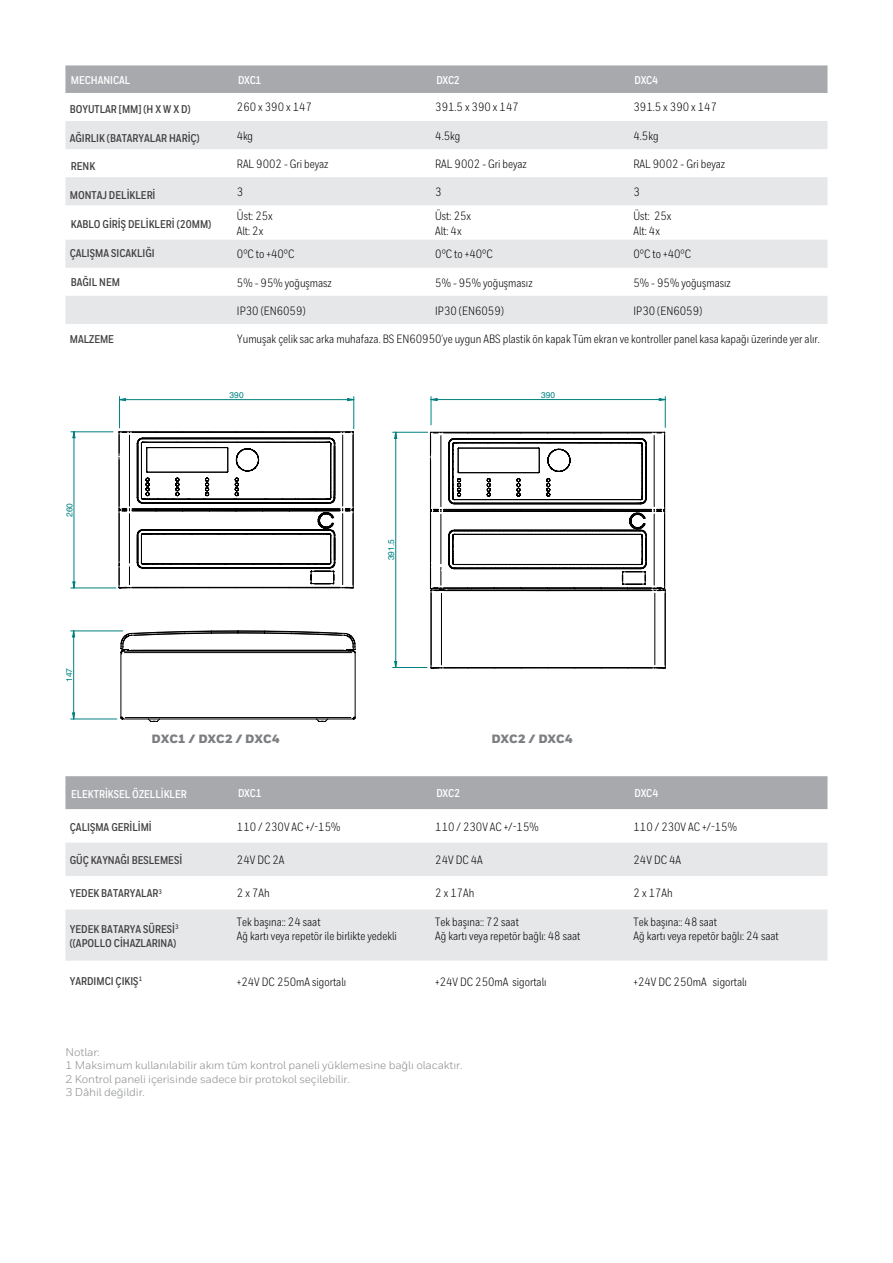
<style>
.page{position:relative;width:893px;height:1263px;background:#fff}
.page>*{position:absolute;margin:0;border:0;box-sizing:border-box;transform-origin:0 0}
.t1{font:12px/14.2px "Honeywell Cond";color:#000}
.t2{font:900 12px "Honeywell Sans";letter-spacing:-.01em;color:#7c7e81}
.t3{font:700 11.25px/14px "Honeywell Cond";color:#414042}
.t4{font:11.25px/13.5px "Honeywell Sans";letter-spacing:-.01em;color:#888a8d}
.t5{font:700 11.25px "Honeywell Cond";color:#fff}
.t6{font:8.4px "Helvetica";color:#008181}
</style>
<div class="page">
<div style="left:65px;top:65px;width:762px;height:28px;background:#a7a9ac"></div>
<svg style="left:65px;top:121px;width:762px;height:203px;fill:#e6e7e8"></svg>
<div style="left:65px;top:776px;width:762px;height:33px;background:#a7a9ac"></div>
<svg style="left:65px;top:842px;width:762px;height:119px;fill:#e6e7e8"></svg>
<svg style="left:120px;top:630px;width:236px;height:92px"></svg>
<hr style="left:71px;top:432px;width:42px;height:1px;background:#008181">
<hr style="left:71px;top:588px;width:45px;height:1px;background:#008181">
<hr style="left:74px;top:432px;width:1px;height:156px;background:#008181">
<svg style="left:120px;top:398px;width:6px;height:3px"></svg>
<svg style="left:347px;top:398px;width:6px;height:3px"></svg>
<hr style="left:119px;top:396px;width:1px;height:32px;background:#008181">
<hr style="left:353px;top:396px;width:1px;height:33px;background:#008181">
<hr style="left:120px;top:399px;width:234px;height:1px;background:#008181">
<svg style="left:72px;top:713px;width:3px;height:6px"></svg>
<hr style="left:71px;top:719px;width:46px;height:1px;background:#008181">
<hr style="left:71px;top:631px;width:52px;height:1px;background:#008181">
<hr style="left:73px;top:631px;width:1px;height:88px;background:#008181">
<svg style="left:119px;top:431px;width:235px;height:158px"></svg>
<hr style="left:441px;top:593px;width:1px;height:72px;background:#000">
<hr style="left:665px;top:590px;width:1px;height:78px;background:#000">
<hr style="left:655px;top:593px;width:1px;height:72px;background:#000">
<hr style="left:431px;top:590px;width:1px;height:78px;background:#000">
<svg style="left:431px;top:667px;width:235px;height:2px"></svg>
<hr style="left:393px;top:432px;width:35px;height:1px;background:#008181">
<hr style="left:393px;top:667px;width:34px;height:1px;background:#008181">
<hr style="left:395px;top:432px;width:1px;height:235px;background:#008181">
<svg style="left:659px;top:398px;width:6px;height:3px"></svg>
<svg style="left:431px;top:396px;width:6px;height:29px"></svg>
<hr style="left:665px;top:396px;width:1px;height:31px;background:#008181">
<hr style="left:431px;top:399px;width:234px;height:1px;background:#008181">
<svg style="left:430px;top:432px;width:236px;height:175px"></svg>
<p class="t5" style="left:71px;top:73px;width:61px">MECHANICAL</p>
<p class="t3" style="left:70px;top:102px;width:122px">BOYUTLAR [MM] (H X W X D)</p>
<p class="t3" style="left:70px;top:131px;width:131px">AĞIRLIK (BATARYALAR HARİÇ)</p>
<p class="t3" style="left:71px;top:160px;width:26px">RENK</p>
<p class="t3" style="left:70px;top:189px;width:87px">MONTAJ DELİKLERİ</p>
<p class="t3" style="left:71px;top:218px;width:142px">KABLO GİRİŞ DELİKLERİ (20MM)</p>
<p class="t3" style="left:70px;top:247px;width:86px">ÇALIŞMA SICAKLIĞI</p>
<p class="t3" style="left:71px;top:276px;width:51px">BAĞIL NEM</p>
<p class="t1" style="left:237px;top:276px;width:97px">5% - 95% yoğuşmasz</p>
<p class="t1" style="left:435px;top:276px;width:99px">5% - 95% yoğuşmasız</p>
<p class="t1" style="left:634px;top:276px;width:99px">5% - 95% yoğuşmasız</p>
<p class="t1" style="left:237px;top:303px;width:70px">IP30 (EN6059)</p>
<p class="t1" style="left:435px;top:303px;width:70px">IP30 (EN6059)</p>
<p class="t1" style="left:634px;top:303px;width:70px">IP30 (EN6059)</p>
<p class="t3" style="left:70px;top:332px;width:46px">MALZEME</p>
<p class="t1" style="left:237px;top:332px;width:584px">Yumuşak çelik sac arka muhafaza. BS EN60950'ye uygun ABS plastik ön kapak Tüm ekran ve kontroller panel kasa kapağı üzerinde yer alır.</p>
<p class="t5" style="left:238px;top:73px;width:25px">DXC1</p>
<p class="t1" style="left:237px;top:100px;width:77px">260 x 390 x 147</p>
<p class="t1" style="left:237px;top:128px;width:18px">4kg</p>
<p class="t1" style="left:237px;top:157px;width:93px">RAL 9002 - Gri beyaz</p>
<p class="t5" style="left:436px;top:73px;width:25px">DXC2</p>
<p class="t1" style="left:435px;top:100px;width:85px">391.5 x 390 x 147</p>
<p class="t1" style="left:435px;top:128px;width:27px">4.5kg</p>
<p class="t1" style="left:435px;top:157px;width:93px">RAL 9002 - Gri beyaz</p>
<p class="t5" style="left:635px;top:73px;width:25px">DXC4</p>
<p class="t1" style="left:634px;top:100px;width:85px">391.5 x 390 x 147</p>
<p class="t1" style="left:634px;top:128px;width:27px">4.5kg</p>
<p class="t1" style="left:634px;top:157px;width:93px">RAL 9002 - Gri beyaz</p>
<p class="t1" style="left:237px;top:185px;width:8px">3</p>
<p class="t1" style="left:435px;top:185px;width:8px">3</p>
<p class="t1" style="left:634px;top:185px;width:8px">3</p>
<p class="t1" style="left:237px;top:209px;width:37px">Üst: 25x<br>Alt: 2x</p>
<p class="t1" style="left:435px;top:209px;width:37px">Üst: 25x<br>Alt: 4x</p>
<p class="t1" style="left:634px;top:209px;width:39px">Üst: 25x<br>Alt: 4x</p>
<p class="t1" style="left:237px;top:247px;width:59px">0°C to +40°C</p>
<p class="t1" style="left:435px;top:247px;width:59px">0°C to +40°C</p>
<p class="t1" style="left:634px;top:247px;width:59px">0°C to +40°C</p>
<p class="t6" style="left:63px;top:517px;width:16px;rotate:-90deg">260</p>
<p class="t6" style="left:63px;top:682px;width:16px;rotate:-90deg">147</p>
<p class="t6" style="left:230px;top:389px;width:16px">390</p>
<p class="t6" style="left:385px;top:560px;width:23px;rotate:-90deg">391.5</p>
<p class="t6" style="left:541px;top:389px;width:16px">390</p>
<p class="t2" style="left:152px;top:731px;width:130px">DXC1 / DXC2 / DXC4</p>
<p class="t2" style="left:491px;top:731px;width:83px">DXC2 / DXC4</p>
<p class="t5" style="left:71px;top:787px;width:117px">ELEKTRİKSEL ÖZELLİKLER</p>
<p class="t5" style="left:238px;top:786px;width:25px">DXC1</p>
<p class="t5" style="left:436px;top:786px;width:25px">DXC2</p>
<p class="t5" style="left:635px;top:786px;width:25px">DXC4</p>
<p class="t3" style="left:70px;top:820px;width:83px">ÇALIŞMA GERİLİMİ</p>
<p class="t1" style="left:237px;top:819px;width:105px">110 / 230V AC +/-15%</p>
<p class="t1" style="left:435px;top:819px;width:105px">110 / 230V AC +/-15%</p>
<p class="t1" style="left:634px;top:819px;width:105px">110 / 230V AC +/-15%</p>
<p class="t3" style="left:70px;top:853px;width:114px">GÜÇ KAYNAĞI BESLEMESİ</p>
<p class="t1" style="left:237px;top:853px;width:49px">24V DC 2A</p>
<p class="t1" style="left:435px;top:853px;width:49px">24V DC 4A</p>
<p class="t1" style="left:634px;top:853px;width:49px">24V DC 4A</p>
<p class="t3" style="left:70px;top:887px;width:94px">YEDEK BATARYALAR<sup>3</sup></p>
<p class="t1" style="left:237px;top:886px;width:34px">2 x 7Ah</p>
<p class="t1" style="left:435px;top:886px;width:41px">2 x 17Ah</p>
<p class="t1" style="left:634px;top:886px;width:41px">2 x 17Ah</p>
<p class="t3" style="left:70px;top:922px;width:110px">YEDEK BATARYA SÜRESİ<sup>3 </sup>((APOLLO CİHAZLARINA)</p>
<p class="t1" style="left:237px;top:915px;width:161px">Tek başına:: 24 saat<br>Ağ kartı veya repetör ile birlikte yedekli</p>
<p class="t1" style="left:435px;top:915px;width:147px">Tek başına:: 72 saat<br>Ağ kartı veya repetör bağlı: 48 saat</p>
<p class="t1" style="left:634px;top:915px;width:147px">Tek başına:: 48 saat<br>Ağ kartı veya repetör bağlı: 24 saat</p>
<p class="t3" style="left:70px;top:974px;width:74px">YARDIMCI ÇIKIŞ<sup>1</sup></p>
<p class="t1" style="left:237px;top:974px;width:111px">+24V DC 250mA sigortalı</p>
<p class="t1" style="left:435px;top:974px;width:113px">+24V DC 250mA sigortalı</p>
<p class="t1" style="left:634px;top:974px;width:115px">+24V DC 250mA sigortalı</p>
<p class="t4" style="left:65px;top:1045px;width:399px">Notlar:<br>1 Maksimum kullanılabilir akım tüm kontrol paneli yüklemesine bağlı olacaktır.<br>2 Kontrol paneli içerisinde sadece bir protokol seçilebilir.<br>3 Dâhil değildir.</p>
</div>
